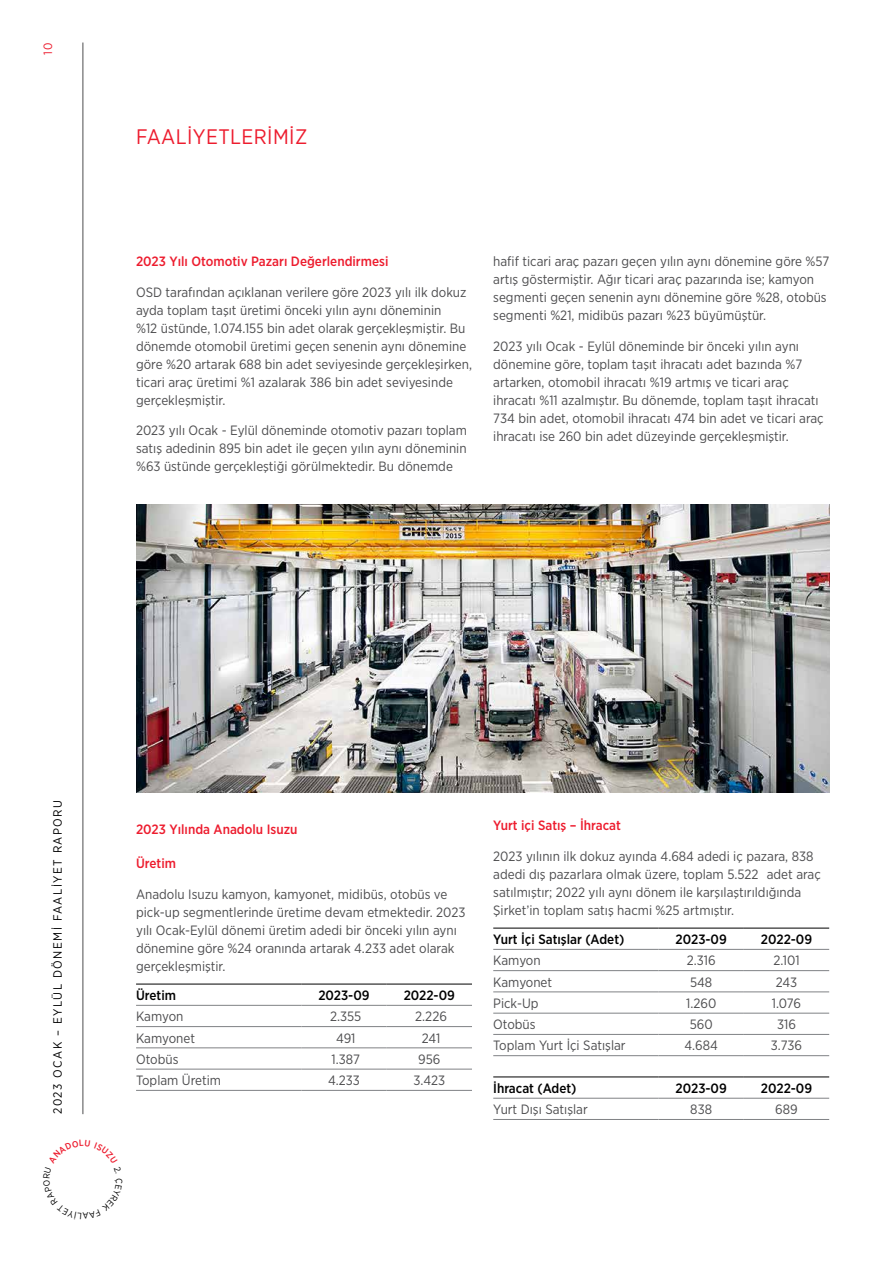
<style>
.page{position:relative;width:893px;height:1263px;background:#fff}
.page>*{position:absolute;margin:0;border:0;box-sizing:border-box;transform-origin:0 0}
.t1{font:21px "Gotham Narrow";letter-spacing:.02em;color:#ed1c2e}
.t2{font:13.5px/18px "Gotham Narrow";color:#4d4d4f}
.t3{font:500 13.5px "Gotham Narrow";color:#ed1c2e}
.t4{font:500 13.5px "Gotham Narrow";color:#000}
.t5{font:12px "Gotham Narrow";letter-spacing:.12em;color:#000}
.t6{font:12px "Gotham Narrow";color:#ed1c2e}
</style>
<div class="page">
<hr style="left:83px;top:43px;width:1px;height:1071px;background:#4d4d4f">
<hr style="left:136px;top:984px;width:165px;height:1px;background:#000">
<hr style="left:301px;top:984px;width:86px;height:1px;background:#000">
<hr style="left:387px;top:984px;width:85px;height:1px;background:#000">
<hr style="left:136px;top:1005px;width:165px;height:1px;background:#808285">
<hr style="left:301px;top:1005px;width:86px;height:1px;background:#808285">
<hr style="left:387px;top:1005px;width:85px;height:1px;background:#808285">
<hr style="left:136px;top:1026px;width:165px;height:1px;background:#808285">
<hr style="left:301px;top:1026px;width:86px;height:1px;background:#808285">
<hr style="left:387px;top:1026px;width:85px;height:1px;background:#808285">
<hr style="left:136px;top:1047px;width:165px;height:1px;background:#808285">
<hr style="left:301px;top:1047px;width:86px;height:1px;background:#808285">
<hr style="left:387px;top:1047px;width:85px;height:1px;background:#808285">
<hr style="left:136px;top:1069px;width:165px;height:1px;background:#808285">
<hr style="left:301px;top:1069px;width:86px;height:1px;background:#808285">
<hr style="left:387px;top:1069px;width:85px;height:1px;background:#808285">
<hr style="left:136px;top:1090px;width:165px;height:1px;background:#808285">
<hr style="left:301px;top:1090px;width:86px;height:1px;background:#808285">
<hr style="left:387px;top:1090px;width:85px;height:1px;background:#808285">
<hr style="left:493px;top:928px;width:165px;height:1px;background:#000">
<hr style="left:658px;top:928px;width:86px;height:1px;background:#000">
<hr style="left:744px;top:928px;width:85px;height:1px;background:#000">
<hr style="left:493px;top:949px;width:165px;height:1px;background:#808285">
<hr style="left:658px;top:949px;width:86px;height:1px;background:#808285">
<hr style="left:744px;top:949px;width:85px;height:1px;background:#808285">
<hr style="left:493px;top:970px;width:165px;height:1px;background:#808285">
<hr style="left:658px;top:970px;width:86px;height:1px;background:#808285">
<hr style="left:744px;top:970px;width:85px;height:1px;background:#808285">
<hr style="left:493px;top:992px;width:165px;height:1px;background:#808285">
<hr style="left:658px;top:992px;width:86px;height:1px;background:#808285">
<hr style="left:744px;top:992px;width:85px;height:1px;background:#808285">
<hr style="left:493px;top:1013px;width:165px;height:1px;background:#808285">
<hr style="left:658px;top:1013px;width:86px;height:1px;background:#808285">
<hr style="left:744px;top:1013px;width:85px;height:1px;background:#808285">
<hr style="left:493px;top:1034px;width:165px;height:1px;background:#808285">
<hr style="left:658px;top:1034px;width:86px;height:1px;background:#808285">
<hr style="left:744px;top:1034px;width:85px;height:1px;background:#808285">
<hr style="left:493px;top:1055px;width:165px;height:1px;background:#808285">
<hr style="left:658px;top:1055px;width:86px;height:1px;background:#808285">
<hr style="left:744px;top:1055px;width:85px;height:1px;background:#808285">
<hr style="left:493px;top:1098px;width:165px;height:1px;background:#808285">
<hr style="left:658px;top:1098px;width:86px;height:1px;background:#808285">
<hr style="left:744px;top:1098px;width:85px;height:1px;background:#808285">
<hr style="left:493px;top:1119px;width:165px;height:1px;background:#808285">
<hr style="left:658px;top:1119px;width:86px;height:1px;background:#808285">
<hr style="left:744px;top:1119px;width:85px;height:1px;background:#808285">
<hr style="left:493px;top:1076px;width:165px;height:1px;background:#000">
<hr style="left:658px;top:1076px;width:86px;height:1px;background:#000">
<hr style="left:744px;top:1076px;width:85px;height:1px;background:#000">
<img style="left:136px;top:504px;width:693px;height:288px">
<p class="t6" style="left:40px;top:55px;width:14px;rotate:-90deg">10</p>
<h1 class="t1" style="left:136px;top:124px;width:173px">FAALİYETLERİMİZ</h1>
<p class="t3" style="left:136px;top:253px;width:254px">2023 Yılı Otomotiv Pazarı Değerlendirmesi</p>
<p class="t2" style="left:136px;top:283px;width:337px">OSD tarafından açıklanan verilere göre 2023 yılı ilk dokuz ayda toplam taşıt üretimi önceki yılın aynı döneminin<br>%12 üstünde, 1.074.155 bin adet olarak gerçekleşmiştir. Bu dönemde otomobil üretimi geçen senenin aynı dönemine göre %20 artarak 688 bin adet seviyesinde gerçekleşirken, ticari araç üretimi %1 azalarak 386 bin adet seviyesinde gerçekleşmiştir.</p>
<p class="t2" style="left:136px;top:421px;width:332px;text-align:justify">2023 yılı Ocak - Eylül döneminde otomotiv pazarı toplam satış adedinin 895 bin adet ile geçen yılın aynı döneminin %63 üstünde gerçekleştiği görülmektedir. Bu dönemde</p>
<p class="t2" style="left:493px;top:252px;width:337px">hafif ticari araç pazarı geçen yılın aynı dönemine göre %57 artış göstermiştir. Ağır ticari araç pazarında ise; kamyon segmenti geçen senenin aynı dönemine göre %28, otobüs segmenti %21, midibüs pazarı %23 büyümüştür.</p>
<p class="t2" style="left:493px;top:337px;width:332px">2023 yılı Ocak - Eylül döneminde bir önceki yılın aynı dönemine göre, toplam taşıt ihracatı adet bazında %7 artarken, otomobil ihracatı %19 artmış ve ticari araç ihracatı %11 azalmıştır. Bu dönemde, toplam taşıt ihracatı 734 bin adet, otomobil ihracatı 474 bin adet ve ticari araç ihracatı ise 260 bin adet düzeyinde gerçekleşmiştir.</p>
<p class="t5" style="left:50px;top:1114px;width:316px;rotate:-90deg">2023 OCAK – EYLÜL DÖNEMİ FAALİYET RAPORU</p>
<p class="t3" style="left:136px;top:820px;width:163px">2023 Yılında Anadolu Isuzu</p>
<p class="t3" style="left:136px;top:855px;width:42px">Üretim</p>
<p class="t2" style="left:136px;top:885px;width:331px">Anadolu Isuzu kamyon, kamyonet, midibüs, otobüs ve pick-up segmentlerinde üretime devam etmektedir. 2023 yılı Ocak-Eylül dönemi üretim adedi bir önceki yılın aynı dönemine göre %24 oranında artarak 4.233 adet olarak gerçekleşmiştir.</p>
<p class="t4" style="left:136px;top:987px;width:42px">Üretim</p>
<p class="t4" style="left:318px;top:987px;width:53px">2023-09</p>
<p class="t4" style="left:404px;top:987px;width:53px">2022-09</p>
<p class="t2" style="left:136px;top:1007px;width:49px">Kamyon</p>
<p class="t2" style="left:330px;top:1007px;width:33px">2.355</p>
<p class="t2" style="left:415px;top:1007px;width:33px">2.226</p>
<p class="t2" style="left:136px;top:1028px;width:60px">Kamyonet</p>
<p class="t2" style="left:336px;top:1028px;width:21px">491</p>
<p class="t2" style="left:422px;top:1028px;width:20px">241</p>
<p class="t2" style="left:136px;top:1050px;width:44px">Otobüs</p>
<p class="t2" style="left:331px;top:1050px;width:30px">1.387</p>
<p class="t2" style="left:418px;top:1050px;width:24px">956</p>
<p class="t2" style="left:136px;top:1071px;width:87px">Toplam Üretim</p>
<p class="t2" style="left:328px;top:1071px;width:33px">4.233</p>
<p class="t2" style="left:413px;top:1071px;width:33px">3.423</p>
<p class="t3" style="left:493px;top:817px;width:129px">Yurt içi Satış – İhracat</p>
<p class="t2" style="left:493px;top:847px;width:329px">2023 yılının ilk dokuz ayında 4.684 adedi iç pazara, 838 adedi dış pazarlara olmak üzere, toplam 5.522 adet araç satılmıştır; 2022 yılı aynı dönem ile karşılaştırıldığında Şirket’in toplam satış hacmi %25 artmıştır.</p>
<p class="t4" style="left:493px;top:931px;width:133px">Yurt İçi Satışlar (Adet)</p>
<p class="t4" style="left:675px;top:931px;width:53px">2023-09</p>
<p class="t4" style="left:761px;top:931px;width:53px">2022-09</p>
<p class="t2" style="left:493px;top:951px;width:49px">Kamyon</p>
<p class="t2" style="left:687px;top:951px;width:30px">2.316</p>
<p class="t2" style="left:773px;top:951px;width:28px">2.101</p>
<p class="t2" style="left:493px;top:973px;width:60px">Kamyonet</p>
<p class="t2" style="left:690px;top:973px;width:24px">548</p>
<p class="t2" style="left:776px;top:973px;width:23px">243</p>
<p class="t2" style="left:493px;top:994px;width:47px">Pick-Up</p>
<p class="t2" style="left:686px;top:994px;width:32px">1.260</p>
<p class="t2" style="left:772px;top:994px;width:31px">1.076</p>
<p class="t2" style="left:493px;top:1015px;width:44px">Otobüs</p>
<p class="t2" style="left:690px;top:1015px;width:25px">560</p>
<p class="t2" style="left:777px;top:1015px;width:20px">316</p>
<p class="t2" style="left:493px;top:1036px;width:134px">Toplam Yurt İçi Satışlar</p>
<p class="t2" style="left:684px;top:1036px;width:35px">4.684</p>
<p class="t2" style="left:771px;top:1036px;width:33px">3.736</p>
<p class="t4" style="left:493px;top:1080px;width:85px">İhracat (Adet)</p>
<p class="t4" style="left:675px;top:1080px;width:53px">2023-09</p>
<p class="t4" style="left:761px;top:1080px;width:53px">2022-09</p>
<p class="t2" style="left:493px;top:1100px;width:96px">Yurt Dışı Satışlar</p>
<p class="t2" style="left:690px;top:1100px;width:23px">838</p>
<p class="t2" style="left:775px;top:1100px;width:24px">689</p>
</div>
